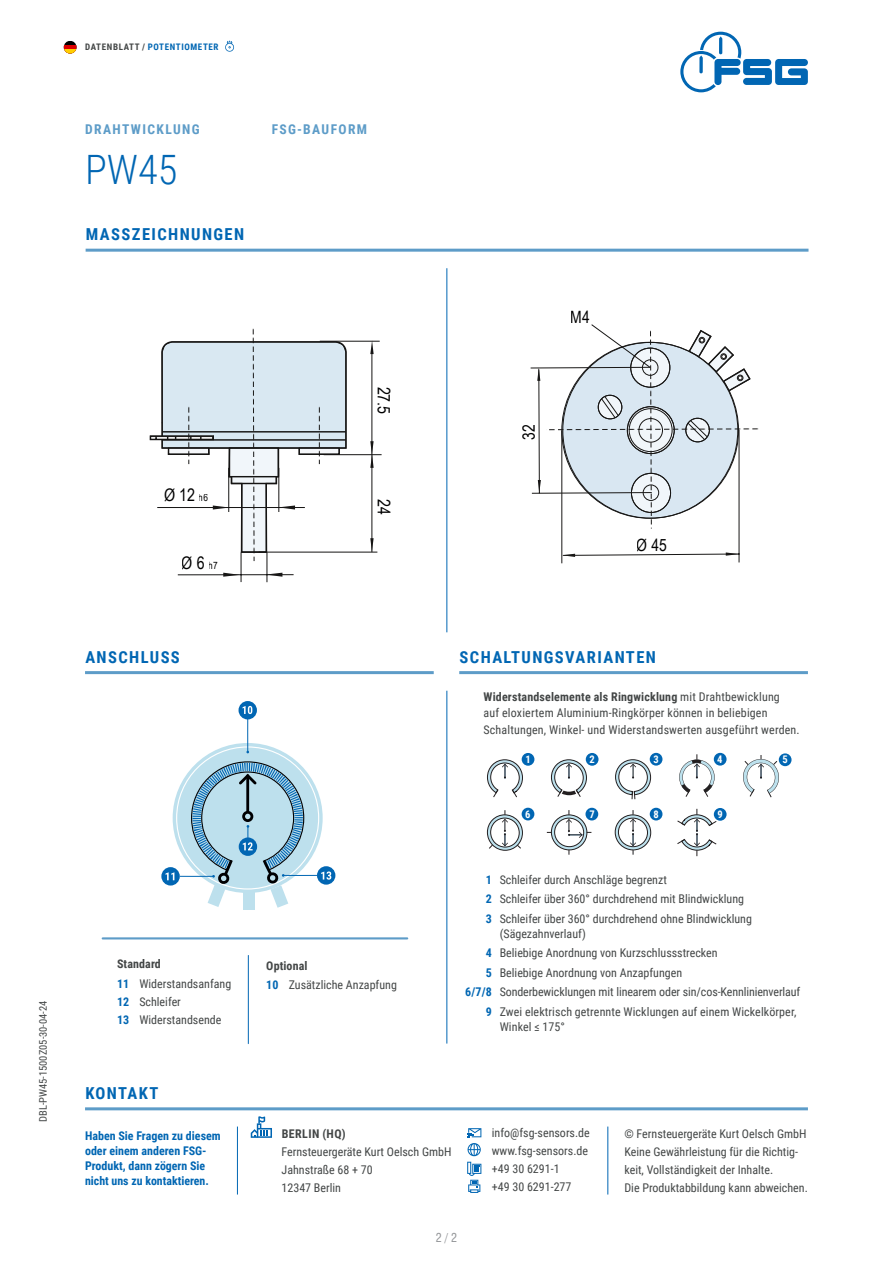
<style>
.page{position:relative;width:893px;height:1263px;background:#fff}
.page>*{position:absolute;margin:0;border:0;box-sizing:border-box;transform-origin:0 0}
.Produktbezeichnung{font:300 40.5px "Roboto Condensed";color:#0166b3}
.t1{font:17.4px "Arial Narrow";color:#000}
.t2{font:16.95px "Arial Narrow";color:#000}
.Title_blue_Linie_unten{font:700 16.5px "Roboto Condensed";letter-spacing:.085em;color:#0166b3}
.über_Produktbezeichnung{font:700 13.5px "Roboto Condensed";letter-spacing:.105em;color:#5d9cc8}
.t3{font:12px/18px "Roboto Condensed";color:#434646}
.t4{font:700 12px/19.5px "Roboto Condensed";color:#0166b3}
.t5{font:700 12px "Roboto Condensed";letter-spacing:.035em;color:#434646}
.t6{font:condensed 12px "Swiss 721 BT";color:#939598}
.Disclaimer{font:10.5px "Roboto Condensed";color:#434646}
.t7{font:700 10.5px "Roboto Condensed";color:#fff}
.t8{font:700 9px "Roboto Condensed";letter-spacing:.07em;color:#0166b3}
.s1{color:#434646}
.s2{font-size:10.2px}
.s3{font-weight:700}
.s4{font-weight:700;color:#0166b3}
</style>
<div class="page">
<hr style="left:607px;top:1126px;width:1px;height:68px;background:#0166b3">
<hr style="left:237px;top:1126px;width:1px;height:68px;background:#0166b3">
<svg style="left:467px;top:1162px;width:14px;height:31px"></svg>
<svg style="left:467px;top:1128px;width:14px;height:9px"></svg>
<svg style="left:468px;top:1143px;width:13px;height:13px"></svg>
<hr style="left:85px;top:1107px;width:723px;height:3px;background:#5d9cc8">
<svg style="left:251px;top:1116px;width:21px;height:22px"></svg>
<hr style="left:86px;top:249px;width:722px;height:3px;background:#5d9cc8">
<hr style="left:446px;top:268px;width:1px;height:364px;background:#0166b3">
<hr style="left:446px;top:691px;width:1px;height:352px;background:#0166b3">
<hr style="left:459px;top:671px;width:349px;height:3px;background:#5d9cc8">
<hr style="left:85px;top:671px;width:349px;height:3px;background:#5d9cc8">
<hr style="left:324px;top:454px;width:58px;height:1px;background:#151413">
<hr style="left:320px;top:341px;width:60px;height:1px;background:#151413">
<svg style="left:370px;top:340px;width:4px;height:14px"></svg>
<svg style="left:370px;top:441px;width:4px;height:27px"></svg>
<svg style="left:370px;top:538px;width:4px;height:14px"></svg>
<hr style="left:259px;top:552px;width:118px;height:1px;background:#151413">
<hr style="left:372px;top:349px;width:1px;height:203px;background:#151413">
<svg style="left:149px;top:328px;width:198px;height:254px"></svg>
<svg style="left:530px;top:324px;width:229px;height:240px"></svg>
<svg style="left:487px;top:759px;width:36px;height:39px"></svg>
<div style="left:522px;top:753px;width:12px;height:13px;background:#0166b3;border-radius:50%"></div>
<svg style="left:551px;top:759px;width:36px;height:38px"></svg>
<div style="left:586px;top:753px;width:12px;height:13px;background:#0166b3;border-radius:50%"></div>
<svg style="left:615px;top:759px;width:36px;height:41px"></svg>
<div style="left:650px;top:753px;width:12px;height:13px;background:#0166b3;border-radius:50%"></div>
<svg style="left:679px;top:754px;width:36px;height:43px"></svg>
<div style="left:714px;top:753px;width:12px;height:13px;background:#0166b3;border-radius:50%"></div>
<svg style="left:487px;top:810px;width:36px;height:41px"></svg>
<div style="left:522px;top:808px;width:12px;height:12px;background:#0166b3;border-radius:50%"></div>
<svg style="left:547px;top:810px;width:44px;height:45px"></svg>
<div style="left:585px;top:808px;width:13px;height:12px;background:#0166b3;border-radius:50%"></div>
<div style="left:650px;top:808px;width:12px;height:12px;background:#0166b3;border-radius:50%"></div>
<svg style="left:615px;top:810px;width:36px;height:45px"></svg>
<div style="left:779px;top:753px;width:12px;height:13px;background:#0166b3;border-radius:50%"></div>
<svg style="left:743px;top:755px;width:36px;height:43px"></svg>
<svg style="left:677px;top:809px;width:40px;height:47px"></svg>
<div style="left:714px;top:808px;width:13px;height:13px;background:#0166b3;border-radius:50%"></div>
<hr style="left:103px;top:937px;width:304px;height:2px;background:#5d9cc8">
<hr style="left:248px;top:955px;width:1px;height:89px;background:#0166b3">
<div style="left:243px;top:890px;width:12px;height:20px;background:#bde0ed"></div>
<svg style="left:161px;top:867px;width:19px;height:18px"></svg>
<svg style="left:317px;top:866px;width:18px;height:19px"></svg>
<div style="left:239px;top:701px;width:18px;height:18px;background:#0166b3;border-radius:50%"></div>
<svg style="left:166px;top:706px;width:165px;height:202px"></svg>
<svg style="left:680px;top:32px;width:128px;height:60px"></svg>
<svg style="left:64px;top:41px;width:13px;height:13px"></svg>
<div style="left:64px;top:45px;width:13px;height:9px;background:#d00"></div>
<svg style="left:64px;top:49px;width:13px;height:5px"></svg>
<svg style="left:225px;top:41px;width:9px;height:11px"></svg>
<p class="Disclaimer" style="left:36px;top:1122px;width:123px;rotate:-90deg">DBL-PW45-1500Z05-30-04-24</p>
<p class="t8" style="left:85px;top:40px;width:135px"><span class="s1">DATENBLATT /</span> POTENTIOMETER</p>
<p class="über_Produktbezeichnung" style="left:85px;top:120px;width:116px">DRAHTWICKLUNG</p>
<p class="über_Produktbezeichnung" style="left:272px;top:120px;width:97px">FSG-BAUFORM</p>
<p class="Produktbezeichnung" style="left:85px;top:141px;width:94px">PW45</p>
<p class="Title_blue_Linie_unten" style="left:86px;top:223px;width:160px">MASSZEICHNUNGEN</p>
<h2 class="t1" style="left:164px;top:483px;width:46px">Ø 12 <span class="s2">h6</span></h2>
<h2 class="t1" style="left:182px;top:550px;width:38px">Ø 6 <span class="s2">h7</span></h2>
<h2 class="t1" style="left:397px;top:387px;width:29px;rotate:90deg">27.5</h2>
<h2 class="t1" style="left:397px;top:499px;width:17px;rotate:90deg">24</h2>
<h3 class="t2" style="left:571px;top:304px;width:21px">M4</h3>
<h3 class="t2" style="left:517px;top:440px;width:17px;rotate:-90deg">32</h3>
<h3 class="t2" style="left:637px;top:533px;width:32px">Ø 45</h3>
<p class="Title_blue_Linie_unten" style="left:85px;top:645px;width:96px">ANSCHLUSS</p>
<p class="Title_blue_Linie_unten" style="left:460px;top:645px;width:198px">SCHALTUNGSVARIANTEN</p>
<p class="t3" style="left:484px;top:688px;width:318px;line-height:16.5px"><span class="s3">Widerstandselemente als Ringwicklung</span> mit Drahtbewicklung<br>auf eloxiertem Aluminium-Ringkörper können in beliebigen<br>Schaltungen, Winkel- und Widerstandswerten ausgeführt werden.</p>
<p class="t7" style="left:525px;top:752px;width:7px">1</p>
<p class="t7" style="left:589px;top:752px;width:7px">2</p>
<p class="t7" style="left:653px;top:752px;width:7px">3</p>
<p class="t7" style="left:717px;top:752px;width:7px">4</p>
<p class="t7" style="left:782px;top:752px;width:7px">5</p>
<p class="t7" style="left:525px;top:806px;width:7px">6</p>
<p class="t7" style="left:589px;top:807px;width:7px">7</p>
<p class="t7" style="left:653px;top:807px;width:7px">8</p>
<p class="t7" style="left:718px;top:807px;width:7px">9</p>
<p class="t3" style="left:117px;top:954px;width:116px;line-height:19.2px"><span class="s3">Standard<br></span><span class="s4">11</span> Widerstandsanfang</p>
<p class="t3" style="left:117px;top:992px;width:106px"><span class="s4">12</span> Schleifer<br><span class="s4">13</span> Widerstandsende</p>
<p class="t3" style="left:266px;top:955px;width:132px;line-height:19.2px"><span class="s3">Optional<br></span><span class="s4">10</span> Zusätzliche Anzapfung</p>
<p class="t4" style="left:486px;top:869px;width:8px;text-align:justify">1<br>2<br>3</p>
<p class="t4" style="left:465px;top:943px;width:28px;text-align:right">4<br>5<br>6/7/8<br>9</p>
<p class="t3" style="left:500px;top:869px;width:254px;line-height:19.5px">Schleifer durch Anschläge begrenzt<br>Schleifer über 360° durchdrehend mit Blindwicklung<br>Schleifer über 360° durchdrehend ohne Blindwicklung</p>
<p class="t3" style="left:500px;top:923px;width:302px;line-height:19.5px">(Sägezahnverlauf)<br>Beliebige Anordnung von Kurzschlussstrecken<br>Beliebige Anordnung von Anzapfungen<br>Sonderbewicklungen mit linearem oder sin/cos-Kennlinienverlauf Zwei elektrisch getrennte Wicklungen auf einem Wickelkörper,</p>
<p class="t3" style="left:500px;top:1017px;width:67px">Winkel ≤ 175°</p>
<h3 class="Title_blue_Linie_unten" style="left:85px;top:1081px;width:75px">KONTAKT</h3>
<p class="t4" style="left:85px;top:1128px;width:137px;line-height:15px">Haben Sie Fragen zu diesem oder einem anderen FSG-<br>Produkt, dann zögern Sie nicht uns zu kontaktieren.</p>
<p class="t5" style="left:282px;top:1125px;width:65px">BERLIN (HQ)</p>
<p class="t3" style="left:282px;top:1142px;width:171px">Fernsteuergeräte Kurt Oelsch GmbH<br>Jahnstraße 68 + 70<br>12347 Berlin</p>
<p class="t3" style="left:492px;top:1124px;width:99px">info@fsg-sensors.de www.fsg-sensors.de +49 30 6291-1<br>+49 30 6291-277</p>
<p class="t3" style="left:624px;top:1124px;width:185px">© Fernsteuergeräte Kurt Oelsch GmbH Keine Gewährleistung für die Richtig&shy;keit, Vollständigkeit der Inhalte.<br>Die Produktabbildung kann abweichen.</p>
<p class="t6" style="left:436px;top:1231px;width:23px">2 / 2</p>
</div>
